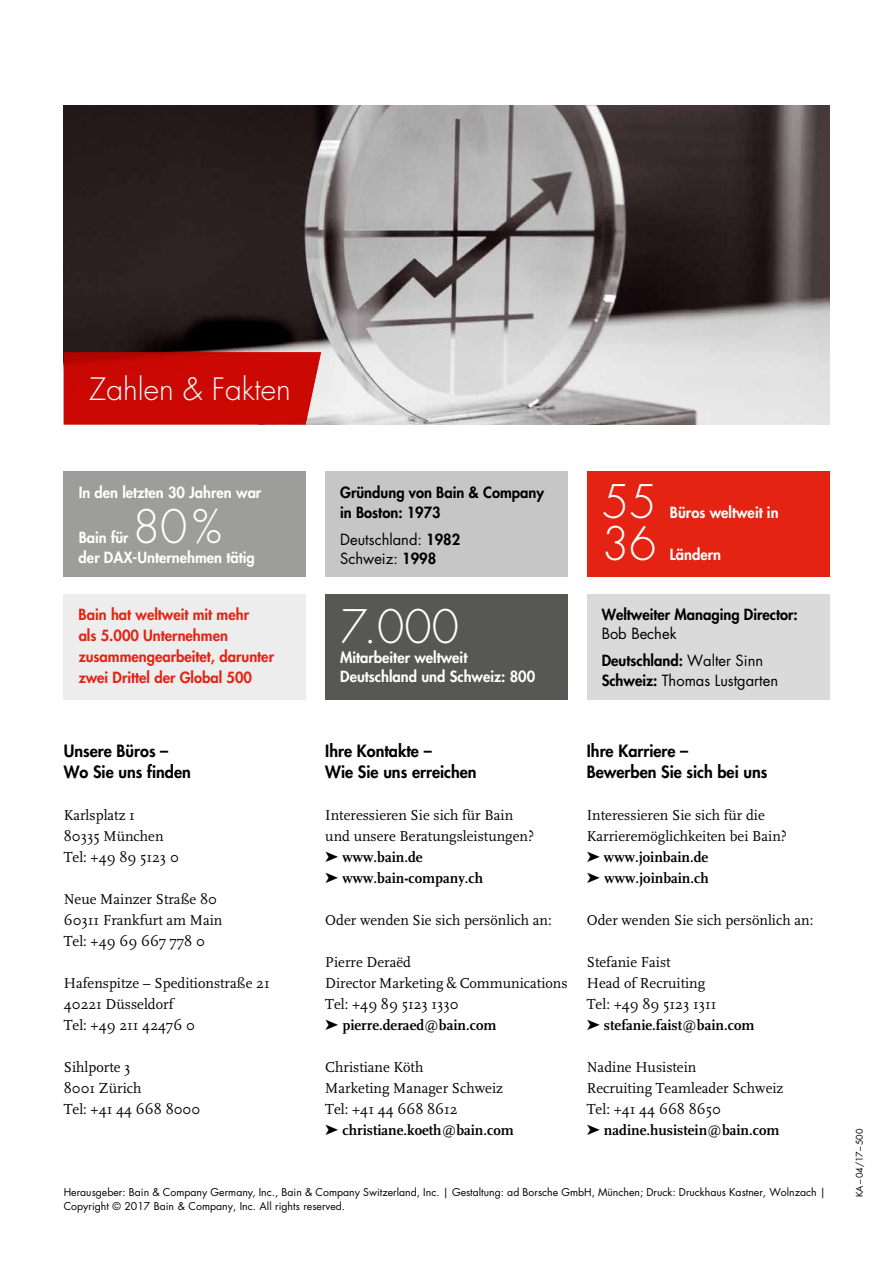
<style>
.page{position:relative;width:893px;height:1263px;background:#fff}
.page>*{position:absolute;margin:0;border:0;box-sizing:border-box;transform-origin:0 0}
.t1{font:300 45px "Futura";color:#fff}
.t2{font:300 30px "Futura";color:#fff}
.t3{font:800 16.5px/21px "Futura";color:#000}
.t4{font:15px/21px "Scala";color:#000}
.t5{font:800 15px/19.5px "Futura";color:#fff}
.t6{font:800 15px/21px "Futura";color:#e42313}
.t7{font:15px/19.5px "Futura";color:#000}
.t8{font:800 15px/19.5px "Futura";color:#000}
.t9{font:10.5px/13.5px "Futura";color:#000}
.t10{font:9px "Futura";color:#000}
.s1{font-weight:800}
.s2{font-weight:700}
</style>
<div class="page">
<img style="left:64px;top:106px;width:765px;height:318px">
<div style="left:64px;top:471px;width:242px;height:105px;background:#9d9d9c"></div>
<div style="left:64px;top:594px;width:242px;height:105px;background:#ededed"></div>
<div style="left:325px;top:471px;width:243px;height:105px;background:#c6c6c6"></div>
<div style="left:325px;top:594px;width:243px;height:105px;background:#575756"></div>
<div style="left:587px;top:471px;width:242px;height:105px;background:#e42313"></div>
<div style="left:587px;top:594px;width:242px;height:105px;background:#dadada"></div>
<svg style="left:64px;top:352px;width:257px;height:72px;background:#ca0e09"></svg>
<h2 class="t2" style="left:89px;top:371px;width:203px">Zahlen &amp; Fakten</h2>
<p class="t5" style="left:79px;top:483px;width:184px">In den letzten 30 Jahren war</p>
<p class="t5" style="left:79px;top:528px;width:52px">Bain für</p>
<h1 class="t1" style="left:133px;top:500px;width:90px">80%</h1>
<p class="t5" style="left:79px;top:547px;width:178px">der DAX-Unternehmen tätig</p>
<p class="t6" style="left:79px;top:603px;width:197px">Bain hat weltweit mit mehr<br>als 5.000 Unternehmen zusammengearbeitet, darunter zwei Drittel der Global 500</p>
<p class="t3" style="left:64px;top:740px;width:129px">Unsere Büros –<br>Wo Sie uns finden</p>
<p class="t4" style="left:64px;top:804px;width:117px">Karlsplatz 1<br>80335 München<br>Tel: +49 89 5123 0</p>
<p class="t4" style="left:64px;top:888px;width:160px">Neue Mainzer Straße 80<br>60311 Frankfurt am Main<br>Tel: +49 69 667 778 0</p>
<p class="t4" style="left:64px;top:972px;width:207px">Hafenspitze – Speditionstraße 21<br>40221 Düsseldorf<br>Tel: +49 211 42476 0</p>
<p class="t4" style="left:64px;top:1056px;width:138px">Sihlporte 3<br>8001 Zürich<br>Tel: +41 44 668 8000</p>
<p class="t8" style="left:340px;top:483px;width:205px">Gründung von Bain &amp; Company in Boston: 1973</p>
<p class="t7" style="left:340px;top:530px;width:122px">Deutschland: <span class="s1">1982<br></span>Schweiz: <span class="s1">1998</span></p>
<h1 class="t1" style="left:340px;top:600px;width:121px">7.000</h1>
<p class="t5" style="left:340px;top:647px;width:197px">Mitarbeiter weltweit<br>Deutschland und Schweiz: 800</p>
<h1 class="t1" style="left:602px;top:474px;width:56px">55</h1>
<h1 class="t1" style="left:602px;top:516px;width:56px">36</h1>
<p class="t5" style="left:670px;top:502px;width:110px">Büros weltweit in</p>
<p class="t5" style="left:670px;top:544px;width:53px">Ländern</p>
<p class="t8" style="left:602px;top:604px;width:198px">Weltweiter Managing Director:</p>
<p class="t7" style="left:602px;top:620px;width:163px;line-height:27px">Bob Bechek<br><span class="s1">Deutschland:</span> Walter Sinn</p>
<p class="t7" style="left:602px;top:670px;width:178px"><span class="s1">Schweiz:</span> Thomas Lustgarten</p>
<p class="t3" style="left:325px;top:740px;width:153px">Ihre Kontakte –<br>Wie Sie uns erreichen</p>
<p class="t4" style="left:325px;top:804px;width:210px">Interessieren Sie sich für Bain und unsere Beratungsleistungen? ➤ <span class="s2">www.bain.de<br></span>➤ <span class="s2">www.bain-company.ch</span></p>
<p class="t4" style="left:325px;top:909px;width:228px">Oder wenden Sie sich persönlich an:</p>
<p class="t4" style="left:325px;top:951px;width:244px">Pierre Deraëd<br>Director Marketing &amp; Communications<br>Tel: +49 89 5123 1330<br>➤ <span class="s2">pierre.deraed@bain.com</span></p>
<p class="t4" style="left:325px;top:1056px;width:190px">Christiane Köth<br>Marketing Manager Schweiz<br>Tel: +41 44 668 8612<br>➤ <span class="s2">christiane.koeth@bain.com</span></p>
<p class="t3" style="left:587px;top:740px;width:182px">Ihre Karriere –<br>Bewerben Sie sich bei uns</p>
<p class="t4" style="left:587px;top:804px;width:202px">Interessieren Sie sich für die<br>Karrieremöglichkeiten bei Bain? ➤ <span class="s2">www.joinbain.de<br></span>➤ <span class="s2">www.joinbain.ch</span></p>
<p class="t4" style="left:587px;top:909px;width:228px">Oder wenden Sie sich persönlich an:</p>
<p class="t4" style="left:587px;top:951px;width:169px">Stefanie Faist<br>Head of Recruiting<br>Tel: +49 89 5123 1311<br>➤ <span class="s2">stefanie.faist@bain.com</span></p>
<p class="t4" style="left:587px;top:1056px;width:198px">Nadine Husistein<br>Recruiting Teamleader Schweiz<br>Tel: +41 44 668 8650<br>➤ <span class="s2">nadine.husistein@bain.com</span></p>
<p class="t9" style="left:64px;top:1185px;width:764px">Herausgeber: Bain &amp; Company Germany, Inc., Bain &amp; Company Switzerland, Inc. | Gestaltung: ad Borsche GmbH, München; Druck: Druckhaus Kastner, Wolnzach |<br>Copyright © 2017 Bain &amp; Company, Inc. All rights reserved.</p>
<p class="t10" style="left:854px;top:1197px;width:70px;rotate:-90deg">KA–04/17–500</p>
</div>
